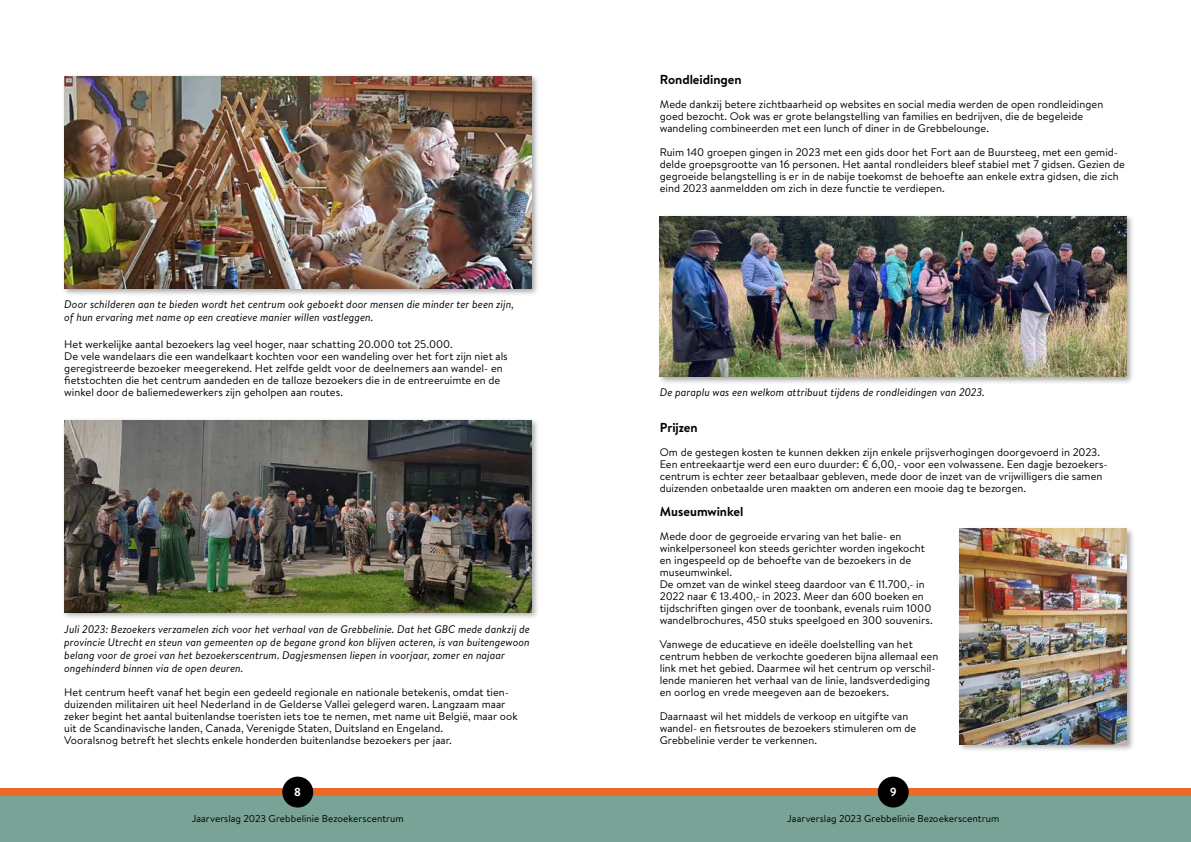
<style>
.page{position:relative;width:1191px;height:842px;background:#fff}
.page>*{position:absolute;margin:0;border:0;box-sizing:border-box;transform-origin:0 0}
.t1{font:700 13px "Brandon Text";color:#000}
.t2{font:700 12px "Brandon Grotesque";color:#fff}
.t3{font:11px/12px "Brandon Text";color:#000}
.t4{font:italic 11px/13px "Brandon Text";color:#000}
.t5{font:10px "Brandon Text";letter-spacing:.005em;color:#000}
</style>
<div class="page">
<div style="left:0;top:792px;width:1191px;height:50px;background:#79a397"></div>
<div style="left:0;top:788px;width:1191px;height:8px;background:#ed6928"></div>
<div style="left:282px;top:777px;width:31px;height:30px;background:#000;border-radius:50%"></div>
<div style="left:877px;top:777px;width:31px;height:30px;background:#000;border-radius:50%"></div>
<div style="left:62px;top:73px;width:477px;height:223px;background:#000;opacity:.35"></div>
<img style="left:64px;top:76px;width:467px;height:212px">
<div style="left:62px;top:417px;width:477px;height:203px;background:#000;opacity:.35"></div>
<img style="left:64px;top:420px;width:467px;height:192px">
<div style="left:657px;top:213px;width:478px;height:172px;background:#000;opacity:.35"></div>
<img style="left:660px;top:216px;width:466px;height:161px">
<div style="left:957px;top:526px;width:178px;height:226px;background:#000;opacity:.35"></div>
<img style="left:960px;top:529px;width:166px;height:215px">
<p class="t4" style="left:64px;top:297px;width:451px">Door schilderen aan te bieden wordt het centrum ook geboekt door mensen die minder ter been zijn, of hun ervaring met name op een creatieve manier willen vastleggen.</p>
<p class="t3" style="left:64px;top:338px;width:445px">Het werkelijke aantal bezoekers lag veel hoger, naar schatting 20.000 tot 25.000.<br>De vele wandelaars die een wandelkaart kochten voor een wandeling over het fort zijn niet als geregistreerde bezoeker meegerekend. Het zelfde geldt voor de deelnemers aan wandel- en fietstochten die het centrum aandeden en de talloze bezoekers die in de entreeruimte en de winkel door de baliemedewerkers zijn geholpen aan routes.</p>
<p class="t4" style="left:64px;top:622px;width:467px">Juli 2023: Bezoekers verzamelen zich voor het verhaal van de Grebbelinie. Dat het GBC mede dankzij de provincie Utrecht en steun van gemeenten op de begane grond kon blijven acteren, is van buitengewoon belang voor de groei van het bezoekerscentrum. Dagjesmensen liepen in voorjaar, zomer en najaar ongehinderd binnen via de open deuren.</p>
<p class="t3" style="left:64px;top:686px;width:455px">Het centrum heeft vanaf het begin een gedeeld regionale en nationale betekenis, omdat tien&shy;duizenden militairen uit heel Nederland in de Gelderse Vallei gelegerd waren. Langzaam maar zeker begint het aantal buitenlandse toeristen iets toe te nemen, met name uit België, maar ook uit de Scandinavische landen, Canada, Verenigde Staten, Duitsland en Engeland.<br>Vooralsnog betreft het slechts enkele honderden buitenlandse bezoekers per jaar.</p>
<p class="t1" style="left:660px;top:70px;width:83px">Rondleidingen</p>
<p class="t3" style="left:660px;top:98px;width:445px">Mede dankzij betere zichtbaarheid op websites en social media werden de open rondleidingen goed bezocht. Ook was er grote belangstelling van families en bedrijven, die de begeleide wandeling combineerden met een lunch of diner in de Grebbelounge.</p>
<p class="t3" style="left:660px;top:146px;width:467px">Ruim 140 groepen gingen in 2023 met een gids door het Fort aan de Buursteeg, met een gemid&shy;delde groepsgrootte van 16 personen. Het aantal rondleiders bleef stabiel met 7 gidsen. Gezien de gegroeide belangstelling is er in de nabije toekomst de behoefte aan enkele extra gidsen, die zich eind 2023 aanmeldden om zich in deze functie te verdiepen.</p>
<p class="t4" style="left:660px;top:385px;width:326px">De paraplu was een welkom attribuut tijdens de rondleidingen van 2023.</p>
<p class="t1" style="left:660px;top:418px;width:40px">Prijzen</p>
<p class="t3" style="left:660px;top:446px;width:449px">Om de gestegen kosten te kunnen dekken zijn enkele prijsverhogingen doorgevoerd in 2023.<br>Een entreekaartje werd een euro duurder: € 6,00,- voor een volwassene. Een dagje bezoekers&shy;centrum is echter zeer betaalbaar gebleven, mede door de inzet van de vrijwilligers die samen duizenden onbetaalde uren maakten om anderen een mooie dag te bezorgen.</p>
<p class="t1" style="left:660px;top:502px;width:85px">Museumwinkel</p>
<p class="t3" style="left:660px;top:530px;width:274px">Mede door de gegroeide ervaring van het balie- en winkelpersoneel kon steeds gerichter worden ingekocht en ingespeeld op de behoefte van de bezoekers in de museumwinkel.<br>De omzet van de winkel steeg daardoor van € 11.700,- in 2022 naar € 13.400,- in 2023. Meer dan 600 boeken en tijdschriften gingen over de toonbank, evenals ruim 1000 wandelbrochures, 450 stuks speelgoed en 300 souvenirs.</p>
<p class="t3" style="left:660px;top:638px;width:280px">Vanwege de educatieve en ideële doelstelling van het centrum hebben de verkochte goederen bijna allemaal een link met het gebied. Daarmee wil het centrum op verschil&shy;lende manieren het verhaal van de linie, landsverdediging en oorlog en vrede meegeven aan de bezoekers.</p>
<p class="t3" style="left:660px;top:710px;width:258px">Daarnaast wil het middels de verkoop en uitgifte van wandel- en fietsroutes de bezoekers stimuleren om de<br>Grebbelinie verder te verkennen.</p>
<p class="t2" style="left:294px;top:784px;width:8px">8</p>
<p class="t2" style="left:890px;top:784px;width:8px">9</p>
<p class="t5" style="left:192px;top:812px;width:213px">Jaarverslag 2023 Grebbelinie Bezoekerscentrum</p>
<p class="t5" style="left:787px;top:812px;width:213px">Jaarverslag 2023 Grebbelinie Bezoekerscentrum</p>
</div>
